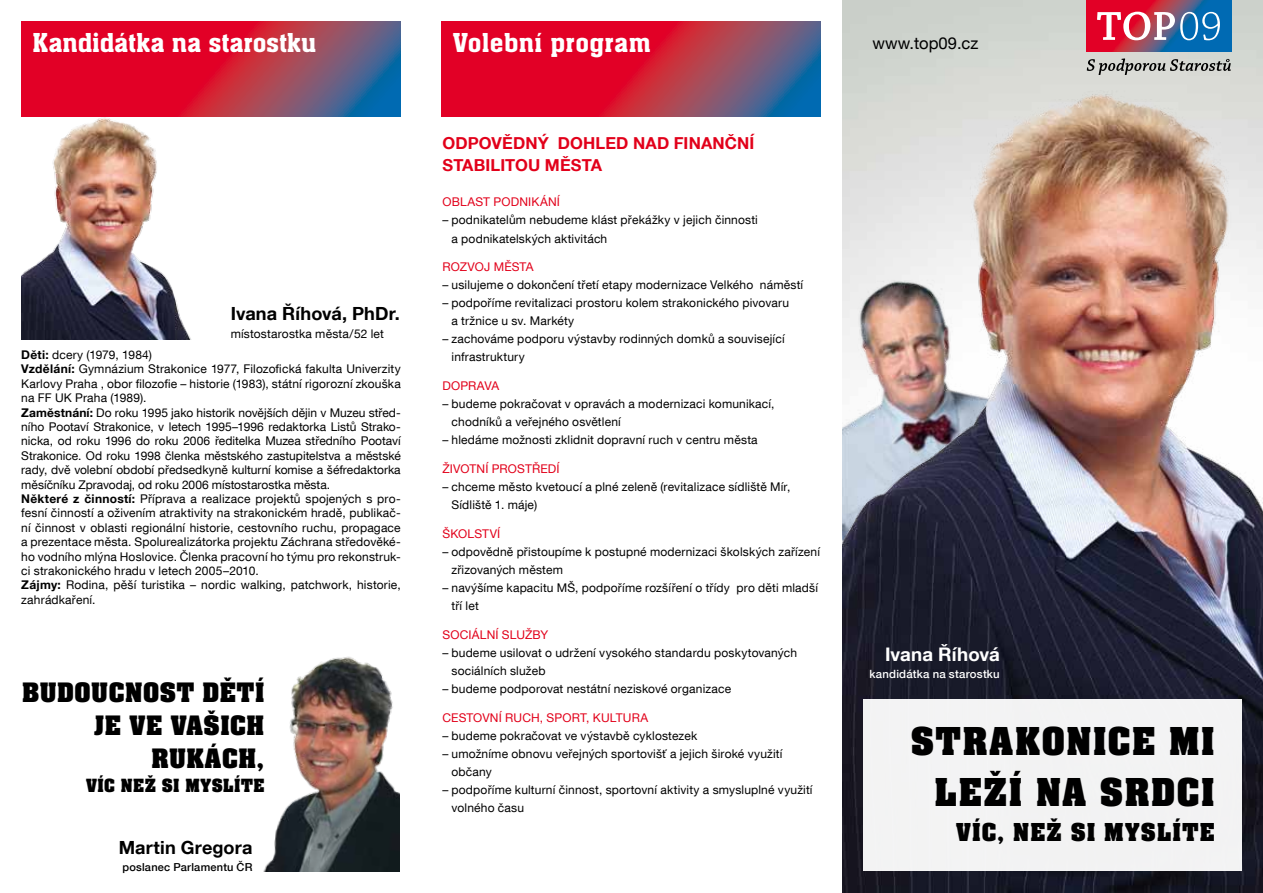
<style>
.page{position:relative;width:1263px;height:893px;background:#fff}
.page>*{position:absolute;margin:0;border:0;box-sizing:border-box;transform-origin:0 0}
.t1{font:700 42px/50.4px "Aachen DCE";letter-spacing:.035em;color:#000;text-align:center}
.t2{font:700 29.25px/32.7px "Aachen DCE";letter-spacing:.02em;color:#000;text-align:right}
.t3{font:500 28.5px "Aachen DCE";letter-spacing:.015em;color:#fff}
.t4{font:700 27px "Aachen DCE";letter-spacing:.04em;color:#000}
.t5{font:700 19.95px "Aachen DCE";letter-spacing:.025em;color:#000}
.t6{font:700 18.75px "Helvetica Neue LT Com";letter-spacing:-.005em;color:#fff}
.t7{font:700 18.15px "Helvetica Neue LT Com";letter-spacing:.005em;color:#000}
.t8{font:16.65px "Helvetica Neue LT Com";color:#000}
.t9{font:700 16.5px/21.6px "Helvetica Neue LT Com";letter-spacing:.01em;color:#e2001a}
.t10{font:12px/14.4px "Helvetica Neue LT Com";letter-spacing:.015em;color:#000}
.t11{font:12px "Helvetica Neue LT Com";letter-spacing:.015em;color:#e2001a}
.t12{font:500 11.4px "Helvetica Neue LT Com";letter-spacing:.02em;color:#fff}
.t13{font:500 10.95px "Helvetica Neue LT Com";letter-spacing:.02em;color:#000}
.s1{font-weight:700}
</style>
<div class="page">
<div style="left:842px;top:0;width:421px;height:75px;background:#d0d5cf"></div>
<svg style="left:21px;top:21px;width:379px;height:96px;background:#a92f4f"></svg>
<svg style="left:442px;top:21px;width:379px;height:96px;background:#b62546"></svg>
<img style="left:842px;top:75px;width:421px;height:818px">
<img style="left:21px;top:72px;width:191px;height:268px">
<img style="left:263px;top:656px;width:137px;height:216px">
<div style="left:863px;top:699px;width:379px;height:172px;background:#f3f3f3"></div>
<svg style="left:1087px;top:58px;width:144px;height:17px;background:#a6a8a4"></svg>
<svg style="left:1086px;top:0;width:145px;height:52px;background:#7a3b6a"></svg>
<svg style="left:1097px;top:12px;width:123px;height:28px"></svg>
<h3 class="t3" style="left:33px;top:27px;width:285px">Kandidátka na starostku</h3>
<h3 class="t3" style="left:453px;top:27px;width:199px">Volební program</h3>
<h3 class="t7" style="left:231px;top:302px;width:171px">Ivana Říhová, PhDr.</h3>
<p class="t10" style="left:231px;top:327px;width:155px">místostarostka města/52 let</p>
<p class="t10" style="left:21px;top:347px;width:381px"><span class="s1">Děti:</span> dcery (1979, 1984)<br><span class="s1">Vzdělání:</span> Gymnázium Strakonice 1977, Filozofická fakulta Univerzity Karlovy Praha , obor filozofie – historie (1983), státní rigorozní zkouška na FF UK Praha (1989).<br><span class="s1">Zaměstnání:</span> Do roku 1995 jako historik novějších dějin v Muzeu střed&shy;ního Pootaví Strakonice, v letech 1995–1996 redaktorka Listů Strako&shy;nicka, od roku 1996 do roku 2006 ředitelka Muzea středního Pootaví Strakonice. Od roku 1998 členka městského zastupitelstva a městské rady, dvě volební období předsedkyně kulturní komise a šéfredaktorka měsíčníku Zpravodaj, od roku 2006 místostarostka města.<br><span class="s1">Některé z činností:</span> Příprava a realizace projektů spojených s pro&shy;fesní činností a oživením atraktivity na strakonickém hradě, publikač&shy;ní činnost v oblasti regionální historie, cestovního ruchu, propagace a prezentace města. Spolurealizátorka projektu Záchrana středověké&shy;ho vodního mlýna Hoslovice. Členka pracovní ho týmu pro rekonstruk&shy;ci strakonického hradu v letech 2005–2010.<br><span class="s1">Zájmy:</span> Rodina, pěší turistika – nordic walking, patchwork, historie, zahrádkaření.</p>
<h2 class="t2" style="left:22px;top:676px;width:244px">BUDOUCNOST DĚTÍ<br>JE VE VAŠICH<br>RUKÁCH,</h2>
<h3 class="t5" style="left:86px;top:774px;width:180px">VÍC NEŽ SI MYSLÍTE</h3>
<h3 class="t7" style="left:119px;top:836px;width:135px">Martin Gregora</h3>
<p class="t13" style="left:122px;top:861px;width:132px">poslanec Parlamentu ČR</p>
<h3 class="t9" style="left:442px;top:132px;width:313px">Odpovědný dohled nad finanční stabilito u města</h3>
<p class="t11" style="left:442px;top:195px;width:61px">Oblast pod</p>
<p class="t11" style="left:519px;top:195px;width:42px">nikání</p>
<p class="t10" style="left:451px;top:211px;width:308px;line-height:18px;text-indent:-9px">– podnikatelům nebudeme klást překážky v jejich činnosti a podnikatelských aktivitách</p>
<p class="t11" style="left:442px;top:260px;width:93px">Rozvoj města</p>
<p class="t10" style="left:442px;top:278px;width:363px">– usilujeme o dokončení třetí etapy modernizace Velkého náměstí</p>
<p class="t10" style="left:451px;top:294px;width:339px;line-height:18px;text-indent:-9px">– podpoříme revitalizaci prostoru kolem strakonického pivovaru a tržnice u sv. Markéty</p>
<p class="t10" style="left:451px;top:330px;width:335px;line-height:18px;text-indent:-9px">– zachováme podporu výstavby rodinných domků a související infrastruktury</p>
<p class="t11" style="left:442px;top:379px;width:18px">Dopr</p>
<p class="t11" style="left:477px;top:379px;width:24px">ava</p>
<p class="t10" style="left:451px;top:395px;width:324px;line-height:18px;text-indent:-9px">– budeme pokračovat v opravách a modernizaci komunikací, chodníků a veřejného osvětlení</p>
<p class="t10" style="left:442px;top:433px;width:317px">– hledáme možnosti zklidnit dopravní ruch v centru města</p>
<p class="t11" style="left:442px;top:461px;width:59px">Životní pros</p>
<p class="t11" style="left:525px;top:461px;width:36px">tředí</p>
<p class="t10" style="left:451px;top:478px;width:340px;line-height:18px;text-indent:-9px">– chceme město kvetoucí a plné zeleně (revitalizace sídliště Mír,<br>Sídliště 1. máje)</p>
<p class="t11" style="left:442px;top:526px;width:17px">Škols</p>
<p class="t11" style="left:482px;top:526px;width:20px">tví</p>
<p class="t10" style="left:451px;top:542px;width:370px;line-height:18px;text-indent:-9px">– odpovědně přistoupíme k postupné modernizaci školských zařízení zřizovaných městem</p>
<p class="t10" style="left:451px;top:579px;width:368px;line-height:18px;text-indent:-9px">– navýšíme kapacitu MŠ, podpoříme rozšíření o třídy pro děti mladší tří let</p>
<p class="t11" style="left:442px;top:627px;width:68px">Sociální služ</p>
<p class="t11" style="left:532px;top:627px;width:17px">by</p>
<p class="t10" style="left:451px;top:643px;width:347px;line-height:18px;text-indent:-9px">– budeme usilovat o udržení vysokého standardu poskytovaných sociálních služeb</p>
<p class="t10" style="left:442px;top:681px;width:290px">– budeme podporovat nestátní neziskové organizace</p>
<p class="t11" style="left:442px;top:710px;width:114px">Cestovní ruch, spor</p>
<p class="t11" style="left:580px;top:710px;width:22px">t, kul</p>
<p class="t11" style="left:616px;top:710px;width:34px">tura</p>
<p class="t10" style="left:442px;top:728px;width:256px">– budeme pokračovat ve výstavbě cyklostezek</p>
<p class="t10" style="left:451px;top:744px;width:333px;line-height:18px;text-indent:-9px">– umožníme obnovu veřejných sportovišť a jejich široké využití občany</p>
<p class="t10" style="left:451px;top:780px;width:363px;line-height:18px;text-indent:-9px">– podpoříme kulturní činnost, sportovní aktivity a smysluplné využití volného času</p>
<h3 class="t8" style="left:873px;top:33px;width:107px">www.top09.cz</h3>
<h3 class="t6" style="left:885px;top:642px;width:116px">Ivana Říhová</h3>
<p class="t12" style="left:870px;top:667px;width:132px">kandidátka na starostku</p>
<h1 class="t1" style="left:911px;top:717px;width:305px">STRAKONICE MI<br>LEŽÍ NA SRDCI</h1>
<h3 class="t4" style="left:956px;top:817px;width:260px">VÍC, NEŽ SI MYSLÍTE</h3>
</div>
